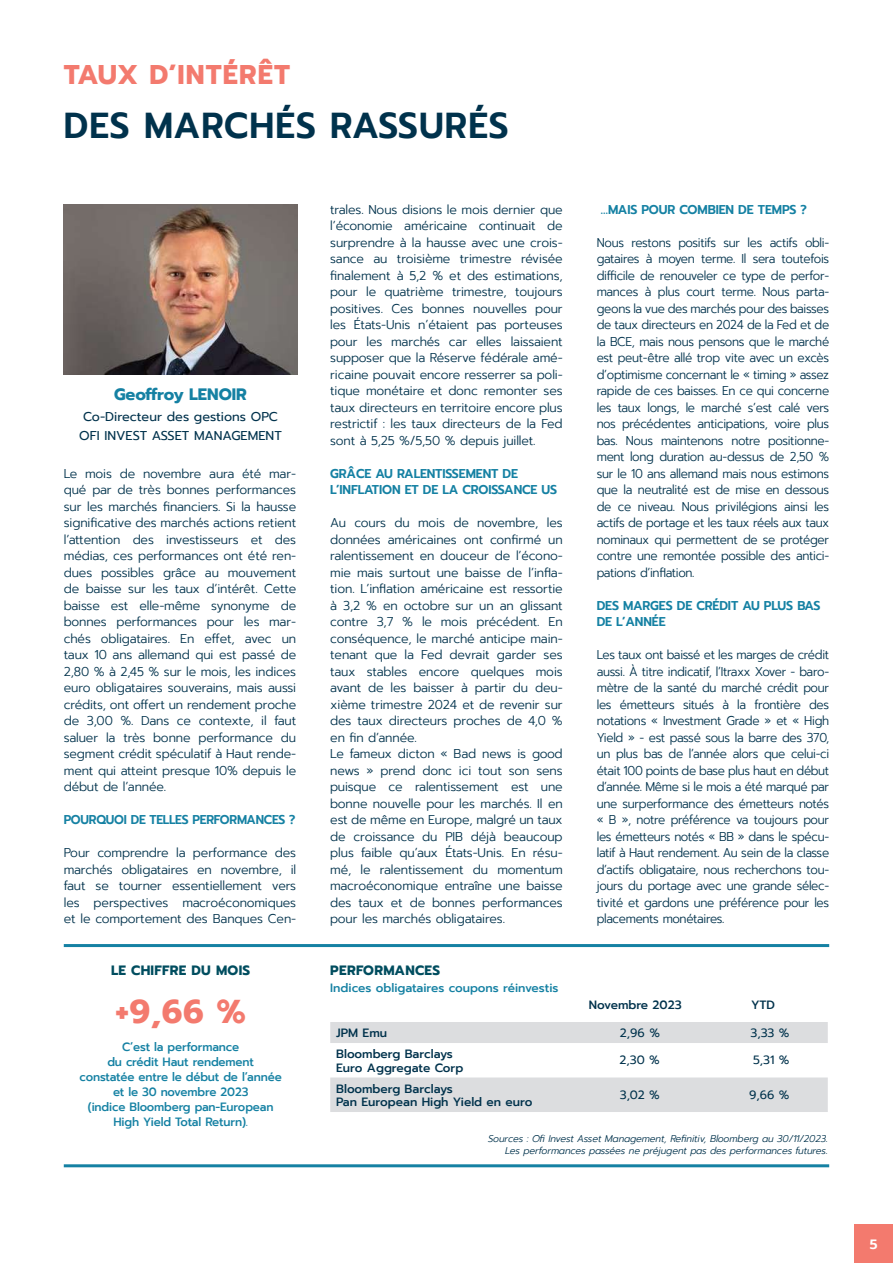
<style>
.page{position:relative;width:893px;height:1263px;background:#fff}
.page>*{position:absolute;margin:0;border:0;box-sizing:border-box;transform-origin:0 0}
.t1{font:600 36px "Prompt";letter-spacing:.03em;color:#00324c}
.t2{font:700 33px "Prompt";color:#f37a6e}
.t3{font:700 27px "Prompt";letter-spacing:.04em;color:#f37a6e}
.t4{font:700 16.5px "Prompt";letter-spacing:-.005em;color:#1581a3}
.t5{font:700 13.5px "Prompt";letter-spacing:.02em;color:#004d5f}
.t6{font:600 13.5px "Prompt";color:#fff}
.t7{font:300 12.75px/16.5px "Prompt";letter-spacing:-.01em;color:#00324c;text-align:justify}
.t8{font:300 12.75px/16.5px "Prompt";letter-spacing:-.01em;color:#00324c;text-align:justify;scale:.93 1}
.t9{font:600 12.75px/16.5px "Prompt";letter-spacing:-.01em;color:#1581a3}
.t10{font:12.75px/18.6px "Prompt";color:#00324c;text-align:center}
.t11{font:600 12.75px "Prompt";letter-spacing:-.01em;color:#1581a3;scale:.95 1}
.t12{font:500 12px/15px "Prompt";letter-spacing:-.01em;color:#1581a3;text-align:center}
.t13{font:500 12px/13.5px "Prompt";color:#00324c}
.t14{font:12px "Prompt";color:#00324c}
.t15{font:italic 300 9.75px/11.2px "Prompt";letter-spacing:-.01em;color:#00324c;text-align:right}
</style>
<div class="page">
<div style="left:855px;top:1225px;width:38px;height:38px;background:#f37a6e"></div>
<hr style="left:64px;top:1164px;width:765px;height:3px;background:#1581a3">
<hr style="left:64px;top:944px;width:765px;height:3px;background:#1581a3">
<img style="left:64px;top:204px;width:234px;height:170px">
<svg style="left:330px;top:1022px;width:498px;height:90px"></svg>
<h3 class="t3" style="left:64px;top:54px;width:228px">TAUX D’INTÉRÊT</h3>
<h1 class="t1" style="left:64px;top:98px;width:446px">DES MARCHÉS RASSURÉS</h1>
<p class="t4" style="left:114px;top:382px;width:134px">Geoffroy LENOIR</p>
<p class="t10" style="left:79px;top:407px;width:204px">Co-Directeur des gestions OPC<br>OFI INVEST ASSET MANAGEMENT</p>
<p class="t7" style="left:64px;top:465px;width:234px">Le mois de novembre aura été mar&shy;qué par de très bonnes performances sur les marchés financiers. Si la hausse significative des marchés actions retient l’attention des investisseurs et des médias, ces performances ont été ren&shy;dues possibles grâce au mouvement de baisse sur les taux d’intérêt. Cette baisse est elle-même synonyme de bonnes performances pour les mar&shy;chés obligataires. En effet, avec un taux 10 ans allemand qui est passé de 2,80 % à 2,45 % sur le mois, les indices euro obligataires souverains, mais aussi crédits, ont offert un rendement proche de 3,00 %. Dans ce contexte, il faut saluer la très bonne performance du segment crédit spéculatif à Haut rende&shy;ment qui atteint presque 10% depuis le début de l’année.</p>
<p class="t11" style="left:64px;top:810px;width:245px">POURQUOI DE TELLES PERFORMANCES ?</p>
<p class="t7" style="left:64px;top:845px;width:234px">Pour comprendre la performance des marchés obligataires en novembre, il faut se tourner essentiellement vers les perspectives macroéconomiques et le comportement des Banques Cen-</p>
<p class="t7" style="left:330px;top:201px;width:234px">trales. Nous disions le mois dernier que l’économie américaine continuait de surprendre à la hausse avec une crois&shy;sance au troisième trimestre révisée finalement à 5,2 % et des estimations, pour le quatrième trimestre, toujours positives. Ces bonnes nouvelles pour les États-Unis n’étaient pas porteuses pour les marchés car elles laissaient supposer que la Réserve fédérale amé&shy;ricaine pouvait encore resserrer sa poli&shy;tique monétaire et donc remonter ses taux directeurs en territoire encore plus restrictif : les taux directeurs de la Fed sont à 5,25 %/5,50 % depuis juillet.</p>
<p class="t9" style="left:330px;top:465px;width:229px">GRÂCE AU RALENTISSEMENT DE<br>L’INFLATION ET DE LA CROISSANCE US</p>
<p class="t7" style="left:330px;top:514px;width:234px;text-align:left">Au cours du mois de novembre, les données américaines ont confirmé un ralentissement en douceur de l’écono&shy;mie mais surtout une baisse de l’infla&shy;tion. L’inflation américaine est ressortie à 3,2 % en octobre sur un an glissant contre 3,7 % le mois précédent. En conséquence, le marché anticipe main&shy;tenant que la Fed devrait garder ses taux stables encore quelques mois avant de les baisser à partir du deu&shy;xième trimestre 2024 et de revenir sur des taux directeurs proches de 4,0 % en fin d’année.<br>Le fameux dicton « Bad news is good news » prend donc ici tout son sens puisque ce ralentissement est une bonne nouvelle pour les marchés. Il en est de même en Europe, malgré un taux de croissance du PIB déjà beaucoup plus faible qu’aux États-Unis. En résu&shy;mé, le ralentissement du momentum macroéconomique entraîne une baisse des taux et de bonnes performances pour les marchés obligataires.</p>
<p class="t9" style="left:601px;top:201px;width:207px">…MAIS POUR COMBIEN DE TEMPS ?</p>
<p class="t8" style="left:597px;top:234px;width:251px">Nous restons positifs sur les actifs obli&shy;gataires à moyen terme. Il sera toutefois difficile de renouveler ce type de perfor&shy;mances à plus court terme. Nous parta&shy;geons la vue des marchés pour des baisses de taux directeurs en 2024 de la Fed et de la BCE, mais nous pensons que le marché est peut-être allé trop vite avec un excès d’optimisme concernant le « timing » assez rapide de ces baisses. En ce qui concerne les taux longs, le marché s’est calé vers nos précédentes anticipations, voire plus bas. Nous maintenons notre positionne&shy;ment long duration au-dessus de 2,50 % sur le 10 ans allemand mais nous estimons que la neutralité est de mise en dessous de ce niveau. Nous privilégions ainsi les actifs de portage et les taux réels aux taux nominaux qui permettent de se protéger contre une remontée possible des antici&shy;pations d’inflation.</p>
<p class="t9" style="left:597px;top:597px;width:225px">DES MARGES DE CRÉDIT AU PLUS BAS<br>DE L’ANNÉE</p>
<p class="t8" style="left:597px;top:647px;width:251px">Les taux ont baissé et les marges de crédit aussi. À titre indicatif, l’Itraxx Xover - baro&shy;mètre de la santé du marché crédit pour les émetteurs situés à la frontière des notations « Investment Grade » et « High Yield » - est passé sous la barre des 370, un plus bas de l’année alors que celui-ci était 100 points de base plus haut en début d’année. Même si le mois a été marqué par une surperformance des émetteurs notés « B », notre préférence va toujours pour les émetteurs notés « BB » dans le spécu&shy;latif à Haut rendement. Au sein de la classe d’actifs obligataire, nous recherchons tou&shy;jours du portage avec une grande sélec&shy;tivité et gardons une préférence pour les placements monétaires.</p>
<p class="t5" style="left:111px;top:960px;width:141px">LE CHIFFRE DU MOIS</p>
<h2 class="t2" style="left:115px;top:986px;width:132px">+9,66 %</h2>
<p class="t12" style="left:80px;top:1039px;width:204px">C’est la performance<br>du crédit Haut rendement constatée entre le début de l’année et le 30 novembre 2023<br>(indice Bloomberg pan-European<br>High Yield Total Return).</p>
<p class="t5" style="left:330px;top:960px;width:111px">PERFORMANCES</p>
<p class="t12" style="left:330px;top:980px;width:230px">Indices obligataires coupons réinvestis</p>
<p class="t13" style="left:589px;top:998px;width:94px">Novembre 2023</p>
<p class="t13" style="left:751px;top:998px;width:25px">YTD</p>
<p class="t13" style="left:336px;top:1026px;width:52px">JPM Emu</p>
<p class="t14" style="left:620px;top:1024px;width:41px">2,96 %</p>
<p class="t14" style="left:750px;top:1024px;width:41px">3,33 %</p>
<p class="t13" style="left:336px;top:1047px;width:129px">Bloomberg Barclays<br>Euro Aggregate Corp</p>
<p class="t14" style="left:620px;top:1051px;width:42px">2,30 %</p>
<p class="t14" style="left:753px;top:1051px;width:38px">5,31 %</p>
<p class="t13" style="left:336px;top:1082px;width:198px">Bloomberg Barclays<br>Pan European High Yield en euro</p>
<p class="t14" style="left:620px;top:1086px;width:42px">3,02 %</p>
<p class="t14" style="left:749px;top:1086px;width:42px">9,66 %</p>
<p class="t15" style="left:488px;top:1133px;width:341px">Sources : Ofi Invest Asset Management, Refinitiv, Bloomberg au 30/11/2023.<br>Les performances passées ne préjugent pas des performances futures.</p>
<p class="t6" style="left:870px;top:1234px;width:9px">5</p>
</div>
